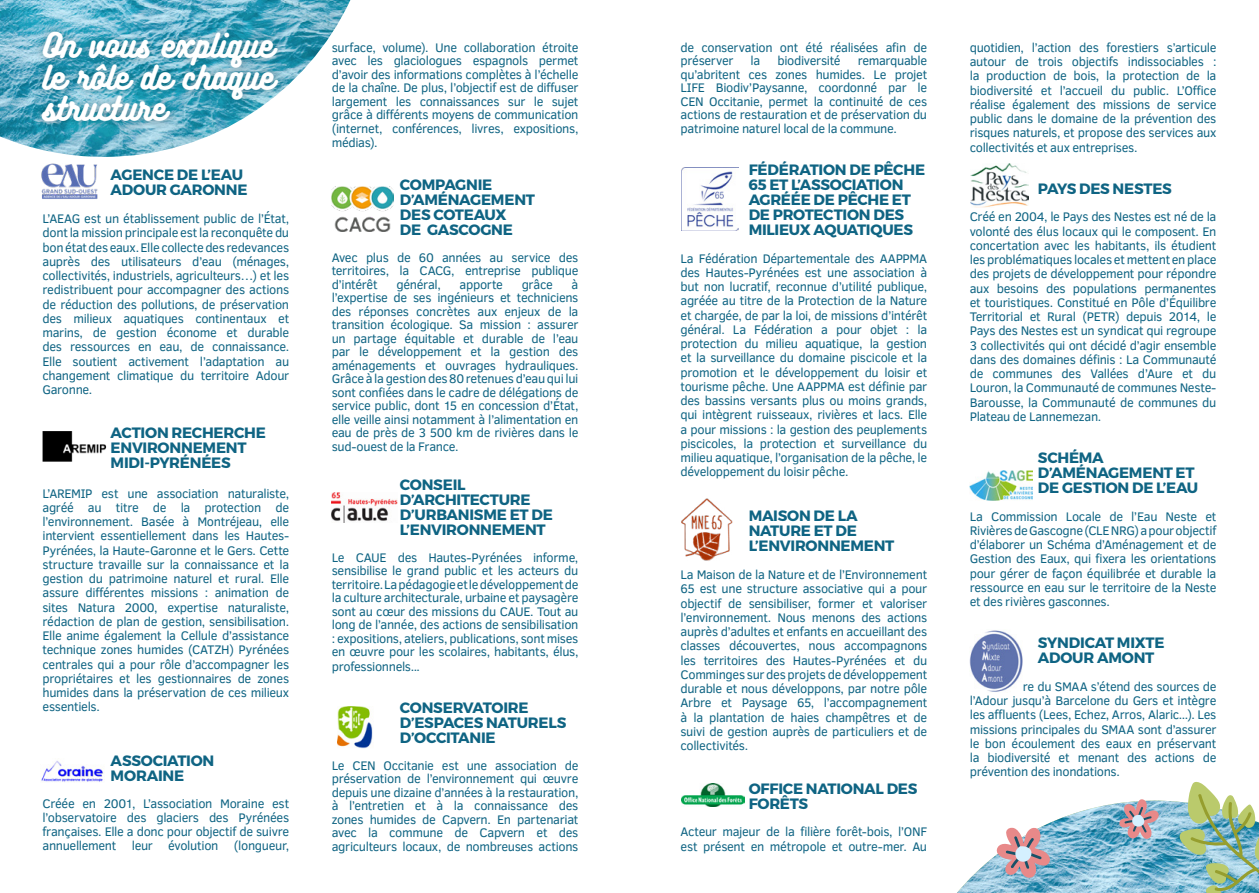
<style>
.page{position:relative;width:1259px;height:893px;background:#fff}
.page>*{position:absolute;margin:0;border:0;box-sizing:border-box;transform-origin:0 0}
.t1{font:30px/31.5px "Bukhari Script";letter-spacing:.005em;color:#fff;text-align:justify}
.t2{font:700 15px/15px "Montserrat";letter-spacing:-.015em;color:#0f6483}
.t3{font:12.75px/14.2px "Clear Sans";letter-spacing:-.025em;color:#0f6483;text-align:justify}
</style>
<div class="page">
<img style="left:0;top:0;width:350px;height:157px">
<div style="left:33px;top:23px;width:254px;height:108px;background:#000;opacity:.3"></div>
<img style="left:42px;top:431px;width:65px;height:30px">
<img style="left:41px;top:163px;width:56px;height:36px">
<img style="left:41px;top:761px;width:63px;height:21px">
<img style="left:331px;top:186px;width:62px;height:45px">
<img style="left:332px;top:493px;width:65px;height:30px">
<img style="left:338px;top:706px;width:35px;height:43px">
<img style="left:681px;top:168px;width:57px;height:62px">
<img style="left:681px;top:498px;width:52px;height:63px">
<img style="left:681px;top:783px;width:63px;height:24px">
<img style="left:971px;top:164px;width:58px;height:43px">
<img style="left:969px;top:471px;width:63px;height:30px">
<img style="left:969px;top:630px;width:53px;height:62px">
<svg style="left:957px;top:781px;width:302px;height:112px"></svg>
<h1 class="t1" style="left:43px;top:31px;width:233px">On vous explique le rôle de chaque structure</h1>
<p class="t3" style="left:969px;top:40px;width:248px">quotidien, l’action des forestiers s’articule autour de trois objectifs indissociables : la production de bois, la protection de la biodiversité et l’accueil du public. L’Office réalise également des missions de service public dans le domaine de la prévention des risques naturels, et propose des services aux collectivités et aux entreprises.</p>
<p class="t2" style="left:1038px;top:181px;width:135px">PAYS DES NESTES</p>
<p class="t3" style="left:969px;top:210px;width:248px">Créé en 2004, le Pays des Nestes est né de la volonté des élus locaux qui le composent. En concertation avec les habitants, ils étudient les problématiques locales et mettent en place des projets de développement pour répondre aux besoins des populations permanentes et touristiques. Constitué en Pôle d’Équilibre Territorial et Rural (PETR) depuis 2014, le Pays des Nestes est un syndicat qui regroupe 3 collectivités qui ont décidé d’agir ensemble dans des domaines définis : La Communauté de communes des Vallées d’Aure et du Louron, la Communauté de communes Neste-Barousse, la Communauté de communes du Plateau de Lannemezan.</p>
<p class="t2" style="left:1038px;top:450px;width:162px">SCHÉMA<br>D’AMÉNAGEMENT ET<br>DE GESTION DE L’EAU</p>
<p class="t3" style="left:969px;top:509px;width:248px">La Commission Locale de l’Eau Neste et Rivières de Gascogne (CLE NRG) a pour objectif d’élaborer un Schéma d’Aménagement et de Gestion des Eaux, qui fixera les orientations pour gérer de façon équilibrée et durable la ressource en eau sur le territoire de la Neste et des rivières gasconnes.</p>
<p class="t2" style="left:1038px;top:635px;width:128px">SYNDICAT MIXTE<br>ADOUR AMONT</p>
<p class="t3" style="left:969px;top:679px;width:248px">Le territoire du SMAA s’étend des sources de l’Adour jusqu’à Barcelone du Gers et intègre les affluents (Lees, Echez, Arros, Alaric...). Les missions principales du SMAA sont d’assurer le bon écoulement des eaux en préservant la biodiversité et menant des actions de prévention des inondations.</p>
<p class="t3" style="left:680px;top:41px;width:248px;line-height:13.5px">de conservation ont été réalisées afin de préserver</p>
<p class="t3" style="left:332px;top:40px;width:248px;line-height:13.6px">surface, volume). Une collaboration étroite avec les glaciologues espagnols permet d’avoir des informations complètes à l’échelle de la chaîne. De plus, l’objectif est de diffuser largement les connaissances sur le sujet grâce à différents moyens de communication (internet, conférences, livres, expositions, médias).</p>
<p class="t2" style="left:400px;top:177px;width:136px">COMPAGNIE<br>D’AMÉNAGEMENT<br>DES COTEAUX<br>DE GASCOGNE</p>
<p class="t3" style="left:332px;top:251px;width:248px;line-height:13.5px">Avec plus de 60 années au service des territoires, la CACG, entreprise publique d’intérêt</p>
<p class="t3" style="left:750px;top:54px;width:11px">la</p>
<p class="t3" style="left:777px;top:54px;width:65px">biodiversité</p>
<p class="t3" style="left:680px;top:54px;width:248px;line-height:13.5px;text-indent:177px">remarquable qu’abritent ces zones humides. Le projet LIFE Biodiv’Paysanne, coordonné par le CEN Occitanie, permet la continuité de ces actions de restauration et de préservation du patrimoine naturel local de la commune.</p>
<p class="t2" style="left:748px;top:162px;width:178px">FÉDÉRATION DE PÊCHE<br>65 ET L’ASSOCIATION<br>AGRÉÉE DE PÊCHE ET<br>DE PROTECTION DES<br>MILIEUX AQUATIQUES</p>
<p class="t3" style="left:680px;top:251px;width:248px">La Fédération Départementale des AAPPMA des Hautes-Pyrénées est une association à but non lucratif, reconnue d’utilité publique, agréée au titre de la Protection de la Nature et chargée, de par la loi, de missions d’intérêt général. La Fédération a pour objet : la protection du milieu aquatique, la gestion et la surveillance du domaine piscicole et la promotion et le développement du loisir et tourisme pêche. Une AAPPMA est définie par des bassins versants plus ou moins grands, qui intègrent ruisseaux, rivières et lacs. Elle a pour missions : la gestion des peuplements piscicoles, la protection et surveillance du milieu aquatique, l’organisation de la pêche, le développement du loisir pêche.</p>
<p class="t2" style="left:748px;top:509px;width:147px">MAISON DE LA<br>NATURE ET DE<br>L’ENVIRONNEMENT</p>
<p class="t3" style="left:680px;top:567px;width:248px">La Maison de la Nature et de l’Environnement 65 est une structure associative qui a pour objectif de sensibiliser, former et valoriser l’environnement. Nous menons des actions auprès d’adultes et enfants en accueillant des classes découvertes, nous accompagnons les territoires des Hautes-Pyrénées et du Comminges sur des projets de développement durable et nous développons, par notre pôle Arbre et Paysage 65, l’accompagnement à la plantation de haies champêtres et de suivi de gestion auprès de particuliers et de collectivités.</p>
<p class="t2" style="left:748px;top:781px;width:170px">OFFICE NATIONAL DES<br>FORÊTS</p>
<p class="t3" style="left:680px;top:825px;width:248px">Acteur majeur de la filière forêt-bois, l’ONF est présent en métropole et outre-mer. Au</p>
<p class="t2" style="left:111px;top:168px;width:138px">AGENCE DE L’EAU<br>ADOUR GARONNE</p>
<p class="t3" style="left:43px;top:211px;width:248px">L’AEAG est un établissement public de l’État, dont la mission principale est la reconquête du bon état des eaux. Elle collecte des redevances auprès des utilisateurs d’eau (ménages, collectivités, industriels, agriculteurs…) et les redistribuent pour accompagner des actions de réduction des pollutions, de préservation des milieux aquatiques continentaux et marins, de gestion économe et durable des ressources en eau, de connaissance.<br>Elle soutient activement l’adaptation au changement climatique du territoire Adour Garonne.</p>
<p class="t2" style="left:111px;top:426px;width:157px">ACTION RECHERCHE<br>ENVIRONNEMENT<br>MIDI-PYRÉNÉES</p>
<p class="t3" style="left:43px;top:486px;width:248px">L’AREMIP est une association naturaliste, agréé au titre de la protection de l’environnement. Basée à Montréjeau, elle intervient essentiellement dans les Hautes-Pyrénées, la Haute-Garonne et le Gers. Cette structure travaille sur la connaissance et la gestion du patrimoine naturel et rural. Elle assure différentes missions : animation de sites Natura 2000, expertise naturaliste, rédaction de plan de gestion, sensibilisation.<br>Elle anime également la Cellule d’assistance technique zones humides (CATZH) Pyrénées centrales qui a pour rôle d’accompagner les propriétaires et les gestionnaires de zones humides dans la préservation de ces milieux essentiels.</p>
<p class="t3" style="left:332px;top:278px;width:248px;line-height:13.5px;text-indent:240px">à l’expertise de ses ingénieurs et techniciens des réponses concrètes aux enjeux de la transition écologique. Sa mission : assurer un partage équitable et durable de l’eau par le développement et la gestion des aménagements et ouvrages hydrauliques.<br>Grâce à la gestion des 80 retenues d’eau qui lui sont confiées dans le cadre de délégations de service public, dont 15 en concession d’État, elle veille ainsi notamment à l’alimentation en eau de près de 3 500 km de rivières dans le sud-ouest de la France.</p>
<p class="t2" style="left:400px;top:477px;width:154px">CONSEIL<br>D’ARCHITECTURE<br>D’URBANISME ET DE<br>L’ENVIRONNEMENT</p>
<p class="t3" style="left:332px;top:550px;width:248px;line-height:13.6px">Le CAUE des Hautes-Pyrénées informe, sensibilise le grand public et les acteurs du territoire. La pédagogie et le développement de la culture architecturale, urbaine et paysagère sont au cœur des missions du CAUE. Tout au long de l’année, des actions de sensibilisation : expositions, ateliers, publications, sont mises en œuvre pour les scolaires, habitants, élus, professionnels...</p>
<p class="t2" style="left:400px;top:700px;width:168px">CONSERVATOIRE<br>D’ESPACES NATURELS<br>D’OCCITANIE</p>
<p class="t3" style="left:332px;top:758px;width:248px;line-height:13.5px">Le CEN Occitanie est une association de préservation de l’environnement qui œuvre depuis une dizaine d’années à la restauration, à l’entretien et à la connaissance des zones humides de Capvern. En partenariat avec la commune de Capvern et des agriculteurs locaux, de nombreuses actions</p>
<p class="t3" style="left:396px;top:277px;width:46px">général,</p>
<p class="t3" style="left:459px;top:277px;width:45px">apporte</p>
<p class="t3" style="left:522px;top:277px;width:33px">grâce</p>
<p class="t2" style="left:111px;top:753px;width:105px">ASSOCIATION<br>MORAINE</p>
<p class="t3" style="left:43px;top:796px;width:248px">Créée en 2001, L’association Moraine est l’observatoire des glaciers des Pyrénées françaises. Elle a donc pour objectif de suivre annuellement leur évolution (longueur,</p>
</div>
